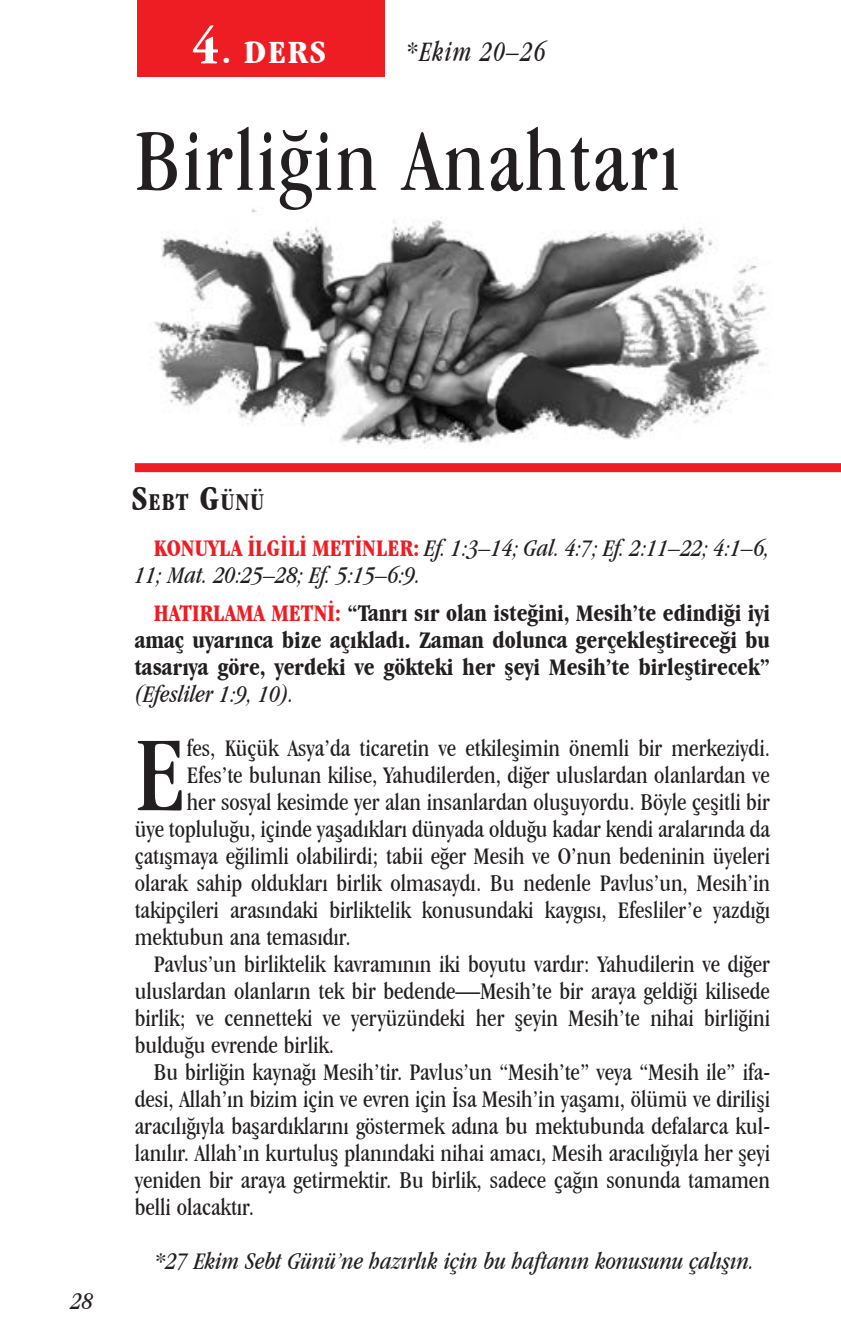
<style>
.page{position:relative;width:841px;height:1337px;background:#fff}
.page>*{position:absolute;margin:0;border:0;box-sizing:border-box;transform-origin:0 0}
.t1{font:condensed 110.7px "Garamond IT Cby BT";color:#231f20}
.t2{font:condensed 90px "Garamond IT Cby BT";letter-spacing:.025em;color:#231f20}
.t3{font:700 condensed 33.75px "Garamond IT Cby BT";color:#fff;scale:1.1 1}
.t4{font:italic condensed 29.25px "Garamond IT Cby BT";letter-spacing:.05em;color:#231f20;scale:.9 1}
.t5{font:700 condensed 25.2px "Garamond IT Cby BT";letter-spacing:.035em;color:#231f20}
.t6{font:condensed 24.75px "Garamond IT Cby BT";color:#231f20}
.t7{font:700 condensed 24.75px/27px "Garamond IT Cby BT";color:#231f20;text-align:justify}
.t8{font:italic condensed 24.75px/27px "Garamond IT Cby BT";color:#231f20}
.s1{font-size:54px}
.s2{font-size:36px}
.s3{font-weight:700;font-style:normal;color:#ee1d23}
.s4{color:#ee1d23}
</style>
<div class="page">
<img style="left:154px;top:208px;width:612px;height:237px">
<div style="left:137px;top:0;width:248px;height:76px;background:#ee1d23"></div>
<div style="left:135px;top:463px;width:705px;height:9px;background:#ee1d23"></div>
<h3 class="t3" style="left:192px;top:33px;width:124px"><span class="s1">4</span>. DERS</h3>
<p class="t4" style="left:405px;top:35px;width:157px">*Ekim 20–26</p>
<h2 class="t2" style="left:135px;top:110px;width:546px">Birliğin Anahtarı</h2>
<p class="t8" style="left:71px;top:1286px;width:23px">28</p>
<p class="t5" style="left:132px;top:487px;width:134px"><span class="s2">S</span>ebt <span class="s2">G</span>ünü</p>
<p class="t8" style="left:135px;top:534px;width:636px;text-indent:19px"><span class="s3">KONUYLA İLGİLİ METİNLER:</span> Ef. 1:3–14; Gal. 4:7; Ef. 2:11–22; 4:1–6,<br>11; Mat. 20:25–28; Ef. 5:15–6:9.</p>
<p class="t7" style="left:135px;top:599px;width:636px;text-indent:19px"><span class="s4">HATIRLAMA METNİ:</span> “Tanrı sır olan isteğini, Mesih’te edindiği iyi amaç uyarınca bize açıkladı. Zaman dolunca gerçekleştireceği bu tasarıya göre, yerdeki ve gökteki her şeyi Mesih’te birleştirecek”</p>
<p class="t8" style="left:135px;top:680px;width:161px">(Efesliler 1:9, 10).</p>
<h1 class="t1" style="left:135px;top:711px;width:53px">E</h1>
<p class="t6" style="left:187px;top:734px;width:584px">fes, Küçük Asya’da ticaretin ve etkileşimin önemli bir merkeziydi.</p>
<p class="t6" style="left:187px;top:761px;width:584px">Efes’te bulunan kilise, Yahudilerden, diğer uluslardan olanlardan ve</p>
<p class="t6" style="left:187px;top:788px;width:584px">her sosyal kesimde yer alan insanlardan oluşuyordu. Böyle çeşitli bir</p>
<p class="t6" style="left:135px;top:815px;width:636px">üye topluluğu, içinde yaşadıkları dünyada olduğu kadar kendi aralarında da</p>
<p class="t6" style="left:135px;top:842px;width:636px">çatışmaya eğilimli olabilirdi; tabii eğer Mesih ve O’nun bedeninin üyeleri</p>
<p class="t6" style="left:135px;top:869px;width:636px">olarak sahip oldukları birlik olmasaydı. Bu nedenle Pavlus’un, Mesih’in</p>
<p class="t6" style="left:135px;top:896px;width:636px">takipçileri arasındaki birliktelik konusundaki kaygısı, Efesliler’e yazdığı</p>
<p class="t6" style="left:135px;top:923px;width:217px">mektubun ana temasıdır.</p>
<p class="t6" style="left:154px;top:950px;width:617px">Pavlus’un birliktelik kavramının iki boyutu vardır: Yahudilerin ve diğer</p>
<p class="t6" style="left:135px;top:977px;width:636px">uluslardan olanların tek bir bedende—Mesih’te bir araya geldiği kilisede</p>
<p class="t6" style="left:135px;top:1004px;width:636px">birlik; ve cennetteki ve yeryüzündeki her şeyin Mesih’te nihai birliğini</p>
<p class="t6" style="left:135px;top:1031px;width:201px">bulduğu evrende birlik.</p>
<p class="t6" style="left:154px;top:1058px;width:617px">Bu birliğin kaynağı Mesih’tir. Pavlus’un “Mesih’te” veya “Mesih ile” ifa-</p>
<p class="t6" style="left:135px;top:1085px;width:636px">desi, Allah’ın bizim için ve evren için İsa Mesih’in yaşamı, ölümü ve dirilişi</p>
<p class="t6" style="left:135px;top:1112px;width:636px">aracılığıyla başardıklarını göstermek adına bu mektubunda defalarca kul-</p>
<p class="t6" style="left:135px;top:1139px;width:636px">lanılır. Allah’ın kurtuluş planındaki nihai amacı, Mesih aracılığıyla her şeyi</p>
<p class="t6" style="left:135px;top:1166px;width:636px">yeniden bir araya getirmektir. Bu birlik, sadece çağın sonunda tamamen</p>
<p class="t6" style="left:135px;top:1193px;width:121px">belli olacaktır.</p>
<p class="t8" style="left:154px;top:1247px;width:602px">*27 Ekim Sebt Günü’ne hazırlık için bu haftanın konusunu çalışın.</p>
</div>
